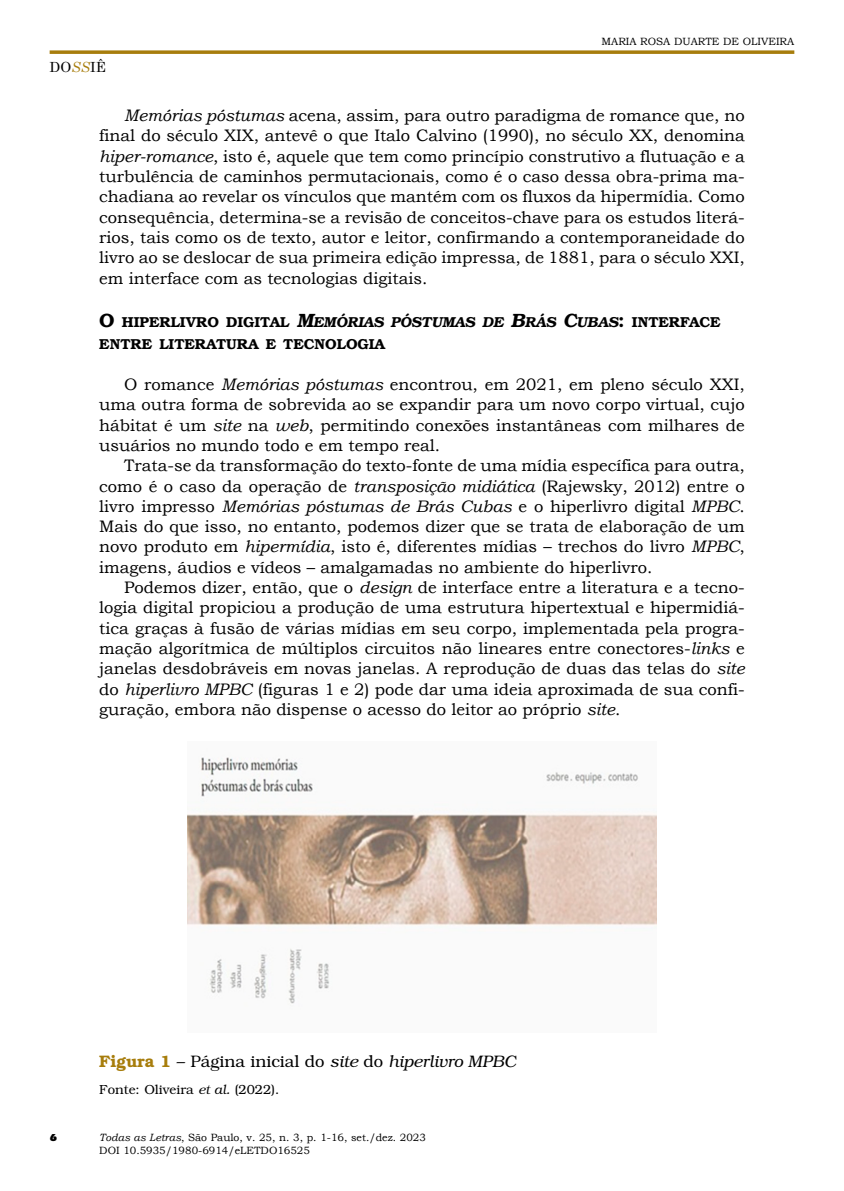
<style>
.page{position:relative;width:844px;height:1191px;background:#fff}
.page>*{position:absolute;margin:0;border:0;box-sizing:border-box;transform-origin:0 0}
.t1{font:17.32px "Times New Roman";color:#000}
.t2{font:16.62px/20.3px "Bookman Old Style";color:#000;text-align:justify}
.t3{font:300 16.62px "Bookman";color:#000}
.t4{font:600 14.35px/22.8px "Bookman";color:#000}
.t5{font:14px "Century Schoolbook";color:#000}
.t6{font:300 13.12px "Bookman";color:#000}
.t7{font:10.5px/12.6px "Bookman Old Style";color:#000}
.t8{font:900 10.5px "Itc Eras";color:#000}
.s1{font-style:italic;color:#a77d0c}
.s2{font-style:italic}
.s3{font-size:19.25px}
.s4{font-style:italic;font-size:19.25px}
.s5{font-weight:600;color:#a77d0c}
.s6{font-weight:700}
</style>
<div class="page">
<svg style="left:50px;top:50px;width:744px;height:4px;background:#b18d2a"></svg>
<img style="left:187px;top:757px;width:469px;height:247px">
<p class="t7" style="left:601px;top:35px;width:194px">MARIA ROSA DUARTE DE OLIVEIRA</p>
<p class="t5" style="left:50px;top:55px;width:58px">DO<span class="s1">SS</span>IÊ</p>
<p class="t2" style="left:99px;top:105px;width:646px;text-indent:25px"><span class="s2">Memórias póstumas</span> acena, assim, para outro paradigma de romance que, no final do século XIX, antevê o que Italo Calvino (1990), no século XX, denomina <span class="s2">hiper-romance</span>, isto é, aquele que tem como princípio construtivo a flutuação e a turbulência de caminhos permutacionais, como é o caso dessa obra-prima ma&shy;chadiana ao revelar os vínculos que mantém com os fluxos da hipermídia. Como consequência, determina-se a revisão de conceitos-chave para os estudos literá&shy;rios, tais como os de texto, autor e leitor, confirmando a contemporaneidade do livro ao se deslocar de sua primeira edição impressa, de 1881, para o século XXI, em interface com as tecnologias digitais.</p>
<p class="t4" style="left:99px;top:310px;width:622px"><span class="s3">O</span> HIPERLIVRO DIGITAL <span class="s4">M</span><span class="s2">EMÓRIAS PÓSTUMAS DE</span> <span class="s4">B</span><span class="s2">RÁS</span> <span class="s4">C</span><span class="s2">UBAS</span><span class="s3">:</span> INTERFACE<br>ENTRE LITERATURA E TECNOLOGIA</p>
<p class="t2" style="left:99px;top:374px;width:646px;text-indent:25px">O romance <span class="s2">Memórias póstumas</span> encontrou, em 2021, em pleno século XXI, uma outra forma de sobrevida ao se expandir para um novo corpo virtual, cujo hábitat é um <span class="s2">site</span> na <span class="s2">web</span>, permitindo conexões instantâneas com milhares de usuários no mundo todo e em tempo real.</p>
<p class="t2" style="left:99px;top:455px;width:646px;text-indent:25px">Trata-se da transformação do texto-fonte de uma mídia específica para outra, como é o caso da operação de <span class="s2">transposição midiática</span> (Rajewsky, 2012) entre o livro impresso <span class="s2">Memórias póstumas de Brás Cubas</span> e o hiperlivro digital <span class="s2">MPBC</span>.<br>Mais do que isso, no entanto, podemos dizer que se trata de elaboração de um novo produto em <span class="s2">hipermídia</span>, isto é, diferentes mídias – trechos do livro <span class="s2">MPBC</span>, imagens, áudios e vídeos – amalgamadas no ambiente do hiperlivro.</p>
<p class="t2" style="left:99px;top:577px;width:646px;text-indent:25px">Podemos dizer, então, que o <span class="s2">design</span> de interface entre a literatura e a tecno&shy;logia digital propiciou a produção de uma estrutura hipertextual e hipermidiá&shy;tica graças à fusão de várias mídias em seu corpo, implementada pela progra&shy;mação algorítmica de múltiplos circuitos não lineares entre conectores-<span class="s2">links</span> e janelas desdobráveis em novas janelas. A reprodução de duas das telas do <span class="s2">site </span>do <span class="s2">hiperlivro MPBC</span> (figuras 1 e 2) pode dar uma ideia aproximada de sua confi&shy;guração, embora não dispense o acesso do leitor ao próprio <span class="s2">site</span>.</p>
<p class="t3" style="left:99px;top:1051px;width:418px"><span class="s5">Figura 1</span> – Página inicial do <span class="s2">site</span> do <span class="s2">hiperlivro MPBC</span></p>
<p class="t6" style="left:99px;top:1082px;width:181px">Fonte: Oliveira <span class="s2">et al.</span> (2022).</p>
<p class="t1" style="left:186px;top:1125px;width:345px"><span class="s6">Fonte</span>: https://machadohiperlivro.com.br/ (2022).</p>
<p class="t8" style="left:50px;top:1131px;width:9px">6</p>
<p class="t7" style="left:99px;top:1131px;width:328px"><span class="s2">Todas as Letras</span>, São Paulo, v. 25, n. 3, p. 1-16, set./dez. 2023<br>DOI 10.5935/1980-6914/eLETDO16525</p>
</div>
